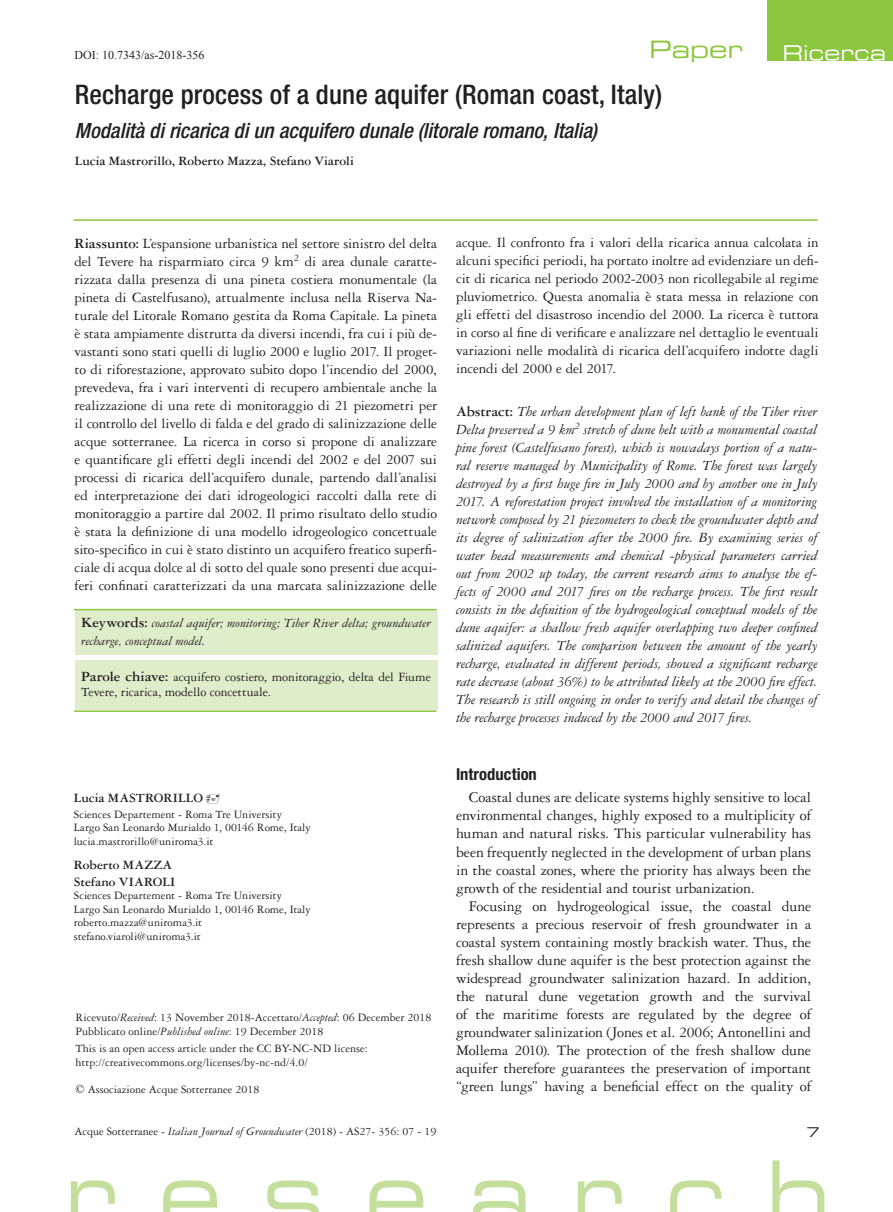
<style>
.page{position:relative;width:893px;height:1212px;background:#fff}
.page>*{position:absolute;margin:0;border:0;box-sizing:border-box;transform-origin:0 0}
.t1{font:500 condensed 27px "Helvetica Neue LT Std";letter-spacing:.005em;color:#231f20}
.t2{font:24px "Eurostile LT Std Ex 2";color:#8bc63e}
.t3{font:italic 500 condensed 21px "Helvetica Neue LT Std";color:#231f20}
.t4{font:700 condensed 16.5px "Helvetica Neue LT Std";letter-spacing:.005em;color:#231f20}
.t5{font:15.75px/18px "Garamond 3 LT Std";letter-spacing:-.005em;color:#231f20;text-align:justify}
.t6{font:15px/18px "Garamond 3 LT Std";letter-spacing:-.005em;color:#231f20;text-align:justify}
.t7{font:italic 15px/18px "Garamond 3 LT Std";letter-spacing:-.005em;color:#231f20;text-align:justify}
.t8{font:13.5px/15px "Garamond 3 LT Std";letter-spacing:-.01em;color:#231f20}
.t9{font:italic 13.5px/18px "Garamond 3 LT Std";color:#231f20}
.t10{font:700 13.5px/16.2px "Garamond 3 LT Std";letter-spacing:.005em;color:#231f20}
.t11{font:13.5px "Eurostile LT Std Ex 2";color:#231f20}
.t12{font:12px/13.5px "Garamond 3 LT Std";color:#231f20}
.t13{font:12px "Times New Roman";color:#231f20}
.s1{font-weight:700}
.s2{font-weight:700;font-style:normal;font-size:15px}
.s3{font-weight:700;font-size:15px}
.s4{font-weight:700;font-style:normal}
.s5{font-style:italic}
.s6{font-family:"Times New Roman"}
</style>
<div class="page">
<svg style="left:71px;top:1160px;width:753px;height:52px"></svg>
<hr style="left:74px;top:219px;width:744px;height:2px;background:#8bc63e">
<div style="left:75px;top:660px;width:362px;height:50px;background:#dfedcb"></div>
<div style="left:75px;top:611px;width:362px;height:44px;background:#dfedcb"></div>
<hr style="left:74px;top:609px;width:362px;height:1px;background:#8bc63e">
<hr style="left:74px;top:710px;width:362px;height:2px;background:#8bc63e">
<div style="left:767px;top:0;width:126px;height:61px;background:#8bc63e"></div>
<svg style="left:784px;top:45px;width:100px;height:16px"></svg>
<p class="t13" style="left:74px;top:47px;width:131px">DOI: 10.7343/as-2018-356</p>
<h2 class="t2" style="left:649px;top:33px;width:95px">Paper</h2>
<h1 class="t1" style="left:75px;top:79px;width:589px">Recharge process of a dune aquifer (Roman coast, Italy)</h1>
<h3 class="t3" style="left:75px;top:118px;width:524px">Modalità di ricarica di un acquifero dunale (litorale romano, Italia)</h3>
<p class="t10" style="left:75px;top:152px;width:280px">Lucia Mastrorillo, Roberto Mazza, Stefano Viaroli</p>
<p class="t6" style="left:75px;top:234px;width:364px"><span class="s1">Riassunto:</span> L’espansione urbanistica nel settore sinistro del delta del Tevere ha risparmiato circa 9 km<sup>2</sup> di area dunale caratte&shy;rizzata dalla presenza di una pineta costiera monumentale (la pineta di Castelfusano), attualmente inclusa nella Riserva Na&shy;turale del Litorale Romano gestita da Roma Capitale. La pineta è stata ampiamente distrutta da diversi incendi, fra cui i più de&shy;vastanti sono stati quelli di luglio 2000 e luglio 2017. Il proget&shy;to di riforestazione, approvato subito dopo l’incendio del 2000, prevedeva, fra i vari interventi di recupero ambientale anche la realizzazione di una rete di monitoraggio di 21 piezometri per il controllo del livello di falda e del grado di salinizzazione delle acque sotterranee. La ricerca in corso si propone di analizzare e quantificare gli effetti degli incendi del 2002 e del 2007 sui processi di ricarica dell’acquifero dunale, partendo dall’analisi ed interpretazione dei dati idrogeologici raccolti dalla rete di monitoraggio a partire dal 2002. Il primo risultato dello studio è stata la definizione di una modello idrogeologico concettuale sito-specifico in cui è stato distinto un acquifero freatico superfi&shy;ciale di acqua dolce al di sotto del quale sono presenti due acqui&shy;feri confinati caratterizzati da una marcata salinizzazione delle</p>
<p class="t9" style="left:81px;top:614px;width:351px"><span class="s2">Keywords:</span> coastal aquifer; monitoring; Tiber River delta; groundwater recharge, conceptual model.</p>
<p class="t8" style="left:81px;top:669px;width:351px"><span class="s3">Parole chiave:</span> acquifero costiero, monitoraggio, delta del Fiume<br>Tevere, ricarica, modello concettuale.</p>
<p class="t6" style="left:456px;top:234px;width:364px">acque. Il confronto fra i valori della ricarica annua calcolata in alcuni specifici periodi, ha portato inoltre ad evidenziare un defi&shy;cit di ricarica nel periodo 2002-2003 non ricollegabile al regime pluviometrico. Questa anomalia è stata messa in relazione con gli effetti del disastroso incendio del 2000. La ricerca è tuttora in corso al fine di verificare e analizzare nel dettaglio le eventuali variazioni nelle modalità di ricarica dell’acquifero indotte dagli incendi del 2000 e del 2017.</p>
<p class="t7" style="left:456px;top:402px;width:363px"><span class="s4">Abstract:</span> The urban development plan of left bank of the Tiber river Delta preserved a 9 km<sup>2</sup> stretch of dune belt with a monumental coastal pine forest (Castelfusano forest), which is nowadays portion of a natu&shy;ral reserve managed by Municipality of Rome. The forest was largely destroyed by a first huge fire in July 2000 and by another one in July 2017. A reforestation project involved the installation of a monitoring network composed by 21 piezometers to check the groundwater depth and its degree of salinization after the 2000 fire. By examining series of water head measurements and chemical -physical parameters carried out from 2002 up today, the current research aims to analyse the ef&shy;fects of 2000 and 2017 fires on the recharge process. The first result consists in the definition of the hydrogeological conceptual models of the dune aquifer: a shallow fresh aquifer overlapping two deeper confined salinized aquifers. The comparison between the amount of the yearly recharge, evaluated in different periods, showed a significant recharge rate decrease (about 36%) to be attributed likely at the 2000 fire effect.<br>The research is still ongoing in order to verify and detail the changes of the recharge processes induced by the 2000 and 2017 fires.</p>
<p class="t10" style="left:74px;top:790px;width:131px">Lucia Mas trorill o</p>
<p class="t12" style="left:74px;top:807px;width:238px">Sciences Departement - Roma Tre University<br>Largo San Leonardo Murialdo 1, 00146 Rome, Italy lucia.mastrorillo@uniroma3.it</p>
<p class="t10" style="left:74px;top:857px;width:103px">Roberto Mazza<br>Stefano Viar oli</p>
<p class="t12" style="left:74px;top:889px;width:238px">Sciences Departement - Roma Tre University Largo San Leonardo Murialdo 1, 00146 Rome, Italy roberto.mazza@uniroma3.it stefano.viaroli@uniroma3.it</p>
<p class="t12" style="left:76px;top:1011px;width:358px">Ricevuto/<span class="s5">Received</span>: 13 November 2018-Accettato/<span class="s5">Accepted</span>: 06 December 2018<br>Pubblicato online/<span class="s5">Published online</span>: 19 December 2018</p>
<p class="t12" style="left:76px;top:1042px;width:294px">This is an open access article under the CC BY-NC-ND license: http://creativecommons.org/licenses/by-nc-nd/4.0/</p>
<p class="t12" style="left:76px;top:1082px;width:185px"><span class="s6">©</span> Associazione Acque Sotterranee 2018</p>
<p class="t12" style="left:74px;top:1124px;width:363px">Acque Sotterranee - <span class="s5">Italian Journal of Groundwater</span> (2018) - AS27- 356: 07 - 19</p>
<p class="t4" style="left:456px;top:764px;width:82px">Introduction</p>
<p class="t5" style="left:456px;top:789px;width:357px;text-indent:13px">Coastal dunes are delicate systems highly sensitive to local environmental changes, highly exposed to a multiplicity of human and natural risks. This particular vulnerability has been frequently neglected in the development of urban plans in the coastal zones, where the priority has always been the growth of the residential and tourist urbanization.</p>
<p class="t5" style="left:456px;top:897px;width:357px;text-indent:13px">Focusing on hydrogeological issue, the coastal dune represents a precious reservoir of fresh groundwater in a coastal system containing mostly brackish water. Thus, the fresh shallow dune aquifer is the best protection against the widespread groundwater salinization hazard. In addition, the natural dune vegetation growth and the survival of the maritime forests are regulated by the degree of groundwater salinization (Jones et al. 2006; Antonellini and Mollema 2010). The protection of the fresh shallow dune aquifer therefore guarantees the preservation of important “green lungs” having a beneficial effect on the quality of</p>
<p class="t11" style="left:807px;top:1123px;width:15px">7</p>
</div>
